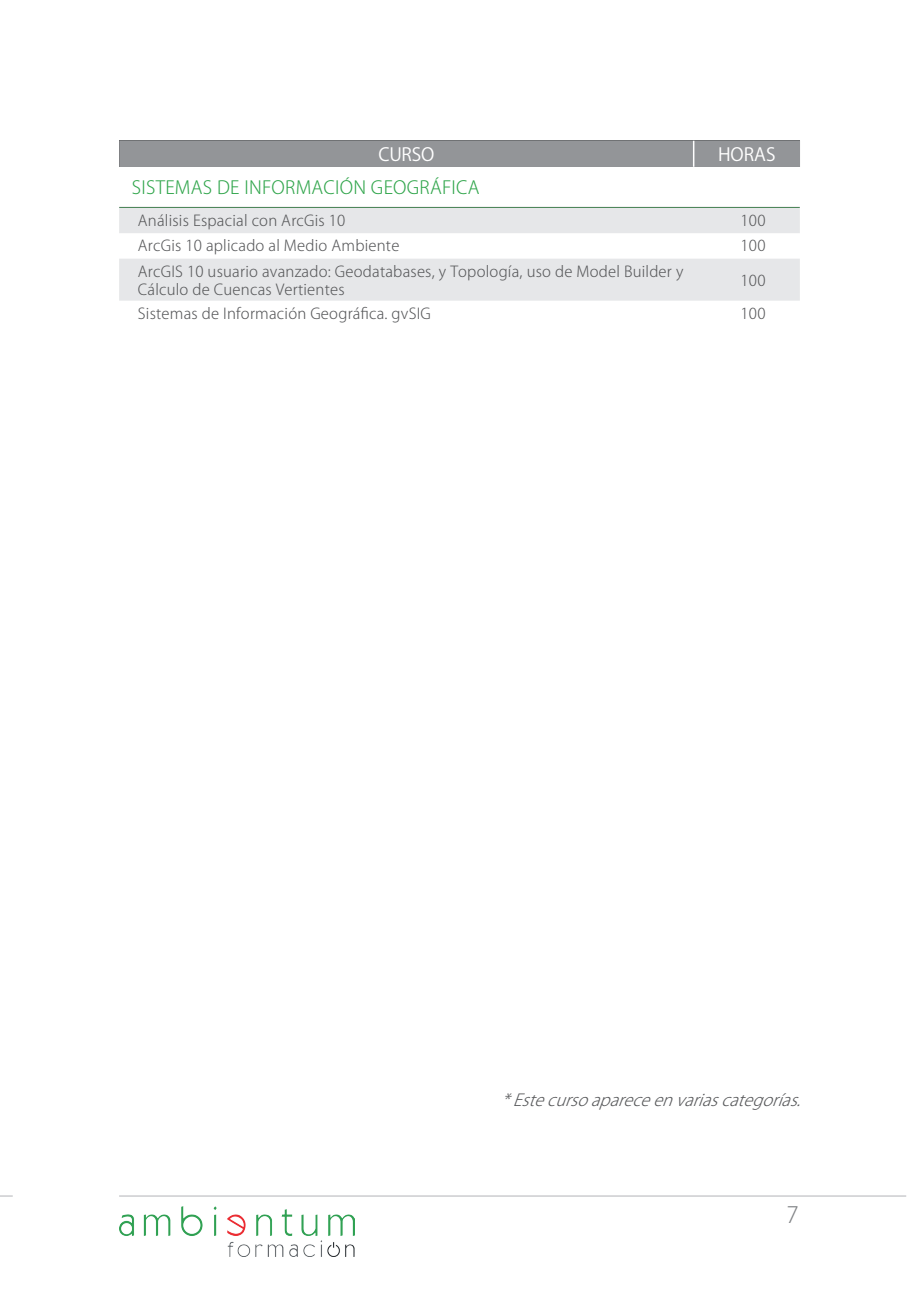
<style>
.page{position:relative;width:919px;height:1289px;background:#fff}
.page>*{position:absolute;margin:0;border:0;box-sizing:border-box;transform-origin:0 0}
.t1{font:300 22.5px "Koz Go Pr 6 N";color:#808285}
.t2{font:300 18px "Koz Go Pr 6 N";letter-spacing:.015em;color:#30a54b}
.t3{font:18px "Koz Go Pr 6 N";letter-spacing:-.005em;color:#fff}
.t4{font:italic 300 16.5px "Koz Go Pr 6 N";color:#57585a}
.t5{font:300 15px/18px "Koz Go Pr 6 N";letter-spacing:.015em;color:#57585a}
</style>
<div class="page">
<svg style="left:0;top:1195px;width:13px;height:1px"></svg>
<hr style="left:119px;top:1195px;width:787px;height:1px;background:#b2b3b7">
<img style="left:119px;top:1206px;width:235px;height:50px">
<svg style="left:119px;top:209px;width:680px;height:91px;fill:#e6e7e9"></svg>
<hr style="left:118px;top:205px;width:684px;height:4px;background:#231f20;opacity:.4">
<div style="left:119px;top:140px;width:680px;height:27px;background:#707274"></div>
<div style="left:119px;top:141px;width:681px;height:26px;background:#939598"></div>
<p class="t3" style="left:378px;top:144px;width:57px">CURSO</p>
<p class="t3" style="left:718px;top:144px;width:59px">HORAS</p>
<p class="t2" style="left:132px;top:177px;width:349px">SISTEMAS DE INFORMACIÓN GEOGRÁFICA</p>
<p class="t5" style="left:138px;top:211px;width:209px">Análisis Espacial con ArcGis 10</p>
<p class="t5" style="left:740px;top:211px;width:26px">100</p>
<p class="t5" style="left:138px;top:237px;width:263px">ArcGis 10 aplicado al Medio Ambiente</p>
<p class="t5" style="left:740px;top:237px;width:26px">100</p>
<p class="t5" style="left:138px;top:262px;width:547px">ArcGIS 10 usuario avanzado: Geodatabases, y Topología, uso de Model Builder y<br>Cálculo de Cuencas Vertientes</p>
<p class="t5" style="left:740px;top:271px;width:26px">100</p>
<p class="t5" style="left:138px;top:304px;width:294px">Sistemas de Información Geográfica. gvSIG</p>
<p class="t5" style="left:740px;top:304px;width:26px">100</p>
<p class="t4" style="left:501px;top:1090px;width:310px">*Estecursoapareceenvariascategorías.</p>
<h1 class="t1" style="left:786px;top:1201px;width:14px">7</h1>
</div>
